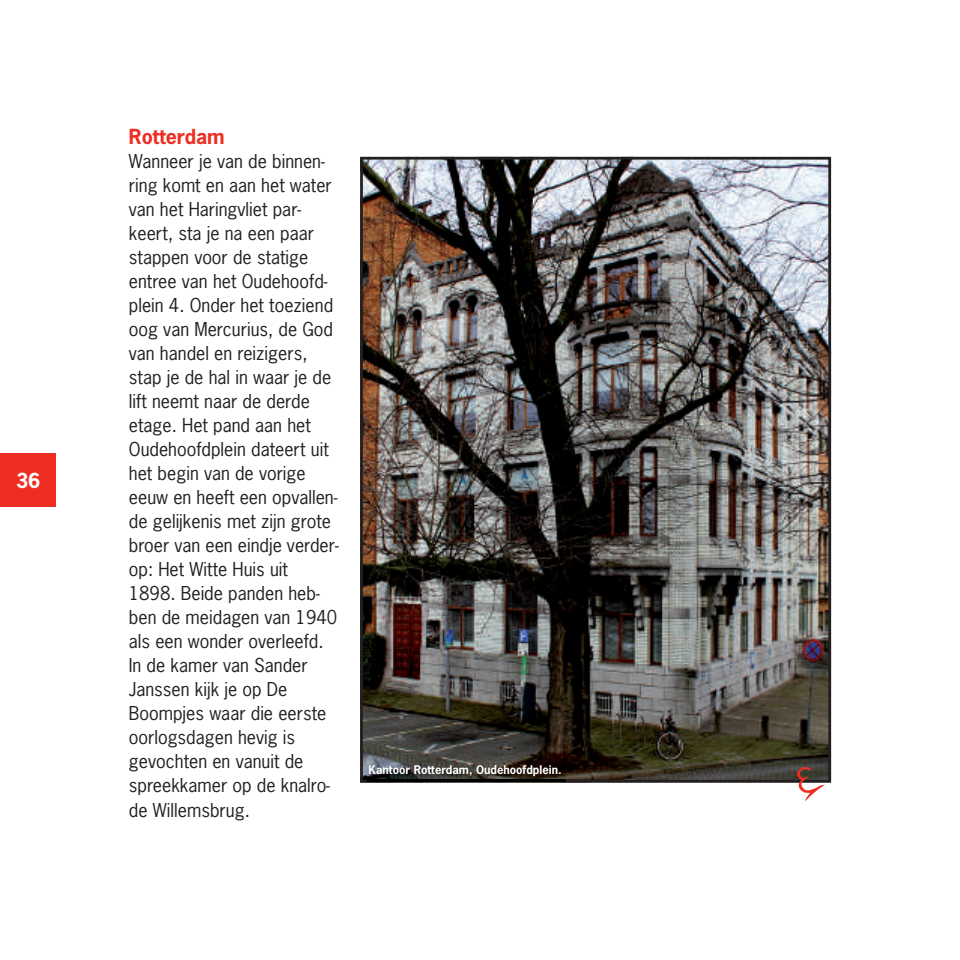
<style>
.page{position:relative;width:960px;height:960px;background:#fff}
.page>*{position:absolute;margin:0;border:0;box-sizing:border-box;transform-origin:0 0}
.t1{font:700 19.5px "News Gothic Std";color:#ee2e22}
.t2{font:700 19.5px "News Gothic Std";color:#fff}
.t3{font:18px/24px "News Gothic Std";color:#231f20}
.t4{font:700 11.25px "News Gothic Std";color:#fff}
</style>
<div class="page">
<div style="left:0;top:453px;width:55px;height:54px;background:#ee2e22"></div>
<img style="left:360px;top:157px;width:470px;height:625px">
<svg style="left:796px;top:766px;width:28px;height:35px"></svg>
<img style="left:367px;top:763px;width:198px;height:18px">
<p class="t2" style="left:16px;top:467px;width:26px">36</p>
<p class="t1" style="left:129px;top:124px;width:97px">Rotterdam</p>
<p class="t3" style="left:129px;top:149px;width:211px">Wanneer je van de binnen&shy;ring komt en aan het water van het Haringvliet par&shy;keert, sta je na een paar stappen voor de statige entree van het Oudehoofd&shy;plein 4. Onder het toeziend oog van Mercurius, de God van handel en reizigers, stap je de hal in waar je de lift neemt naar de derde etage. Het pand aan het<br>Oudehoofdplein dateert uit het begin van de vorige eeuw en heeft een opvallen&shy;de gelijkenis met zijn grote broer van een eindje verder&shy;op: Het Witte Huis uit<br>1898. Beide panden heb&shy;ben de meidagen van 1940 als een wonder overleefd.<br>In de kamer van Sander<br>Janssen kijk je op De<br>Boompjes waar die eerste oorlogsdagen hevig is gevochten en vanuit de spreekkamer op de knalro&shy;de Willemsbrug.</p>
<p class="t4" style="left:368px;top:762px;width:194px">Kantoor Rotterdam, Oudehoofdplein.</p>
</div>
